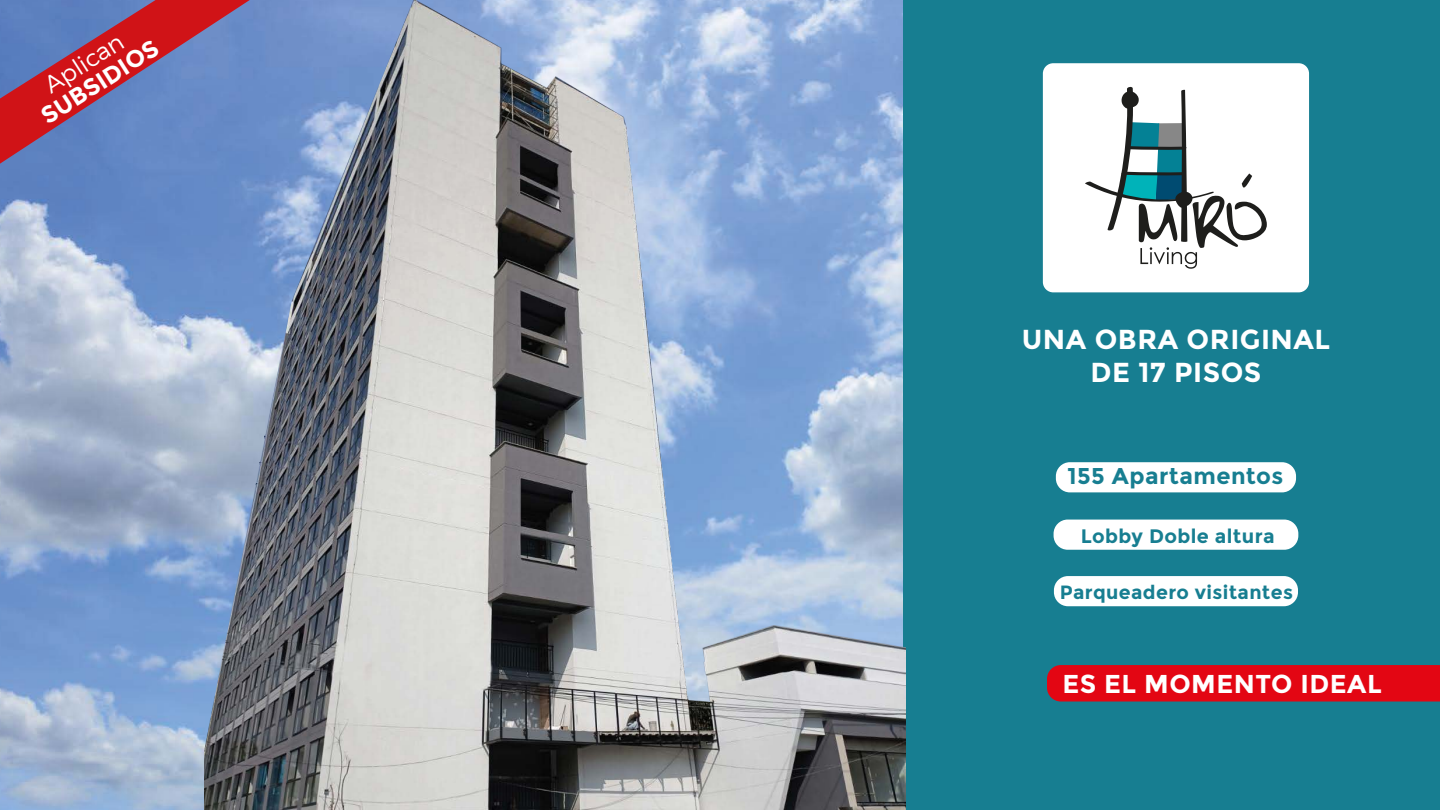
<style>
.page{position:relative;width:1440px;height:810px;background:#fff}
.page>*{position:absolute;margin:0;border:0;box-sizing:border-box;transform-origin:0 0}
.t1{font:700 27.45px/32.5px "Montserrat";letter-spacing:.02em;color:#fff;text-align:center}
.t2{font:700 25.88px "Montserrat";letter-spacing:.02em;color:#fff}
.t3{font:700 24px "Montserrat";color:#fff}
.t4{font:300 24px "Montserrat";color:#fff}
.t5{font:700 22.88px "Montserrat";letter-spacing:.02em;color:#177e91}
.t6{font:700 19.5px "Montserrat";letter-spacing:.02em;color:#177e91}
.t7{font:700 19.2px "Montserrat";letter-spacing:.02em;color:#177e91}
</style>
<div class="page">
<img style="left:0;top:164px;width:204px;height:646px">
<svg style="left:0;top:0;width:204px;height:164px;background:#885b84"></svg>
<div style="left:904px;top:0;width:536px;height:810px;background:#177e91"></div>
<div style="left:1056px;top:462px;width:240px;height:30px;background:#fff;border-radius:14px"></div>
<div style="left:1047px;top:665px;width:393px;height:37px;background:#e30613"></div>
<div style="left:1054px;top:576px;width:244px;height:30px;background:#fff;border-radius:14px"></div>
<div style="left:1054px;top:520px;width:244px;height:30px;background:#fff;border-radius:14px"></div>
<div style="left:1043px;top:63px;width:266px;height:229px;background:#fff;border-radius:10px"></div>
<svg style="left:1085px;top:86px;width:182px;height:183px"></svg>
<img style="left:204px;top:0;width:701px;height:810px">
<p class="t4" style="left:39px;top:75px;width:90px;rotate:-33deg">Aplican</p>
<p class="t3" style="left:36px;top:106px;width:136px;rotate:-33deg">SUBSIDIOS</p>
<p class="t1" style="left:1022px;top:323px;width:310px">UNA OBRA ORIGINAL<br>DE 17 PISOS</p>
<p class="t5" style="left:1068px;top:463px;width:217px">155 Apartamentos</p>
<p class="t6" style="left:1081px;top:525px;width:196px">Lobby Doble altura</p>
<p class="t7" style="left:1060px;top:581px;width:235px">Parqueadero visitantes</p>
<p class="t2" style="left:1062px;top:669px;width:321px">ES EL MOMENTO IDEAL</p>
</div>
